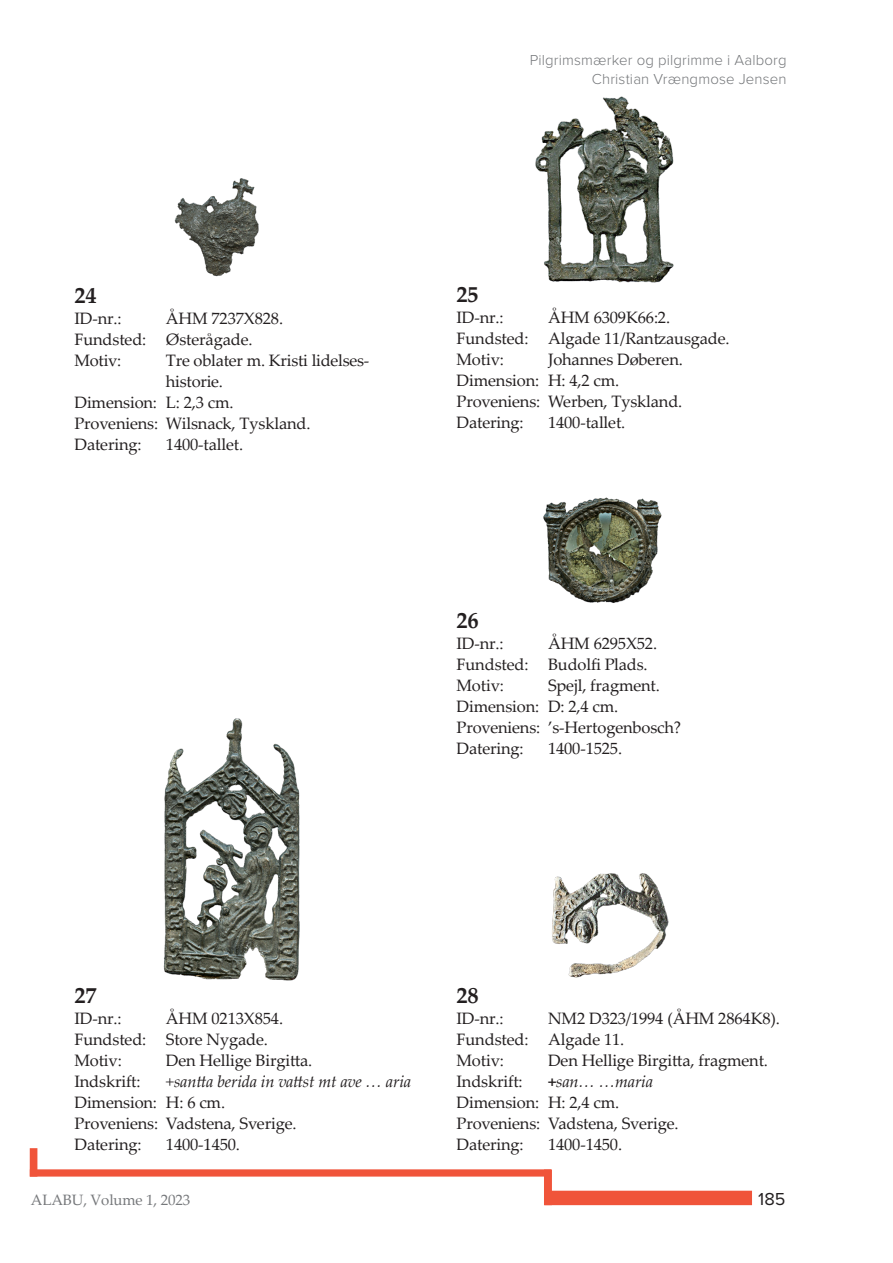
<style>
.page{position:relative;width:893px;height:1263px;background:#fff}
.page>*{position:absolute;margin:0;border:0;box-sizing:border-box;transform-origin:0 0}
.Normal_0{font:700 22.5px "Palatino Linotype";letter-spacing:-.01em;color:#231f20}
.t1{font:18px "Proxima Nova";color:#231f20}
.Normal_0-2{font:16.5px/21px "Palatino Linotype";letter-spacing:-.01em;color:#231f20}
.Normal_0-3{font:italic 16.5px "Palatino Linotype";letter-spacing:-.01em;color:#231f20}
.t2{font:300 15px/18.8px "Proxima Nova";letter-spacing:.01em;color:#76787b;text-align:right}
.t3{font:15px "Palatino Linotype";letter-spacing:-.01em;color:#76787b}
.s1{font-weight:700;font-style:normal}
</style>
<div class="page">
<div style="left:544px;top:1191px;width:208px;height:14px;background:#f0543a"></div>
<div style="left:544px;top:1169px;width:8px;height:36px;background:#f0543a"></div>
<div style="left:30px;top:1169px;width:521px;height:7px;background:#f0543a"></div>
<div style="left:30px;top:1148px;width:7px;height:28px;background:#f0543a"></div>
<img style="left:535px;top:96px;width:139px;height:187px">
<img style="left:552px;top:873px;width:117px;height:105px">
<img style="left:543px;top:497px;width:119px;height:106px">
<img style="left:163px;top:718px;width:137px;height:263px">
<img style="left:174px;top:178px;width:85px;height:98px">
<p class="Normal_0" style="left:74px;top:280px;width:24px">24</p>
<p class="Normal_0-2" style="left:74px;top:308px;width:49px">ID-nr.:</p>
<p class="Normal_0-2" style="left:166px;top:308px;width:119px">ÅHM 7237X828.</p>
<p class="Normal_0-2" style="left:74px;top:329px;width:180px">Fundsted: Østerågade.</p>
<p class="Normal_0-2" style="left:74px;top:350px;width:49px">Motiv:</p>
<p class="Normal_0-2" style="left:166px;top:350px;width:205px">Tre oblater m. Kristi lidelses&shy;historie.</p>
<p class="Normal_0-2" style="left:74px;top:392px;width:161px">Dimension: L: 2,3 cm.</p>
<p class="Normal_0-2" style="left:74px;top:413px;width:238px">Proveniens: Wilsnack, Tyskland.</p>
<p class="Normal_0-2" style="left:74px;top:434px;width:69px">Datering:</p>
<p class="Normal_0-2" style="left:166px;top:434px;width:79px">1400-tallet.</p>
<p class="t2" style="left:530px;top:50px;width:258px">Pilgrimsmærker og pilgrimme i Aalborg<br>Christian Vrængmose Jensen</p>
<p class="Normal_0" style="left:456px;top:279px;width:24px">25</p>
<p class="Normal_0-2" style="left:456px;top:306px;width:49px">ID-nr.:</p>
<p class="Normal_0-2" style="left:548px;top:306px;width:124px">ÅHM 6309K66:2.</p>
<p class="Normal_0-2" style="left:456px;top:327px;width:275px">Fundsted: Algade 11/Rantzausgade.</p>
<p class="Normal_0-2" style="left:456px;top:348px;width:49px">Motiv:</p>
<p class="Normal_0-2" style="left:548px;top:348px;width:136px">Johannes Døberen.</p>
<p class="Normal_0-2" style="left:456px;top:369px;width:164px">Dimension: H: 4,2 cm.</p>
<p class="Normal_0-2" style="left:456px;top:390px;width:227px">Proveniens: Werben, Tyskland.</p>
<p class="Normal_0-2" style="left:456px;top:411px;width:69px">Datering:</p>
<p class="Normal_0-2" style="left:548px;top:411px;width:79px">1400-tallet.</p>
<p class="Normal_0" style="left:456px;top:604px;width:24px">26</p>
<p class="Normal_0-2" style="left:456px;top:632px;width:49px">ID-nr.:</p>
<p class="Normal_0-2" style="left:548px;top:632px;width:111px">ÅHM 6295X52.</p>
<p class="Normal_0-2" style="left:456px;top:653px;width:193px">Fundsted: Budolfi Plads.</p>
<p class="Normal_0-2" style="left:456px;top:674px;width:49px">Motiv:</p>
<p class="Normal_0-2" style="left:548px;top:674px;width:113px">Spejl, fragment.</p>
<p class="Normal_0-2" style="left:456px;top:695px;width:163px">Dimension: D: 2,4 cm.</p>
<p class="Normal_0-2" style="left:456px;top:716px;width:226px">Proveniens: ’s-Hertogenbosch?</p>
<p class="Normal_0-2" style="left:456px;top:737px;width:69px">Datering:</p>
<p class="Normal_0-2" style="left:548px;top:737px;width:76px">1400-1525.</p>
<p class="Normal_0" style="left:74px;top:979px;width:24px">27</p>
<p class="Normal_0-2" style="left:74px;top:1007px;width:49px">ID-nr.:</p>
<p class="Normal_0-2" style="left:166px;top:1007px;width:119px">ÅHM 0213X854.</p>
<p class="Normal_0-2" style="left:74px;top:1028px;width:195px">Fundsted: Store Nygade.</p>
<p class="Normal_0-2" style="left:74px;top:1049px;width:49px">Motiv:</p>
<p class="Normal_0-2" style="left:166px;top:1049px;width:148px">Den Hellige Birgitta.</p>
<p class="Normal_0-2" style="left:74px;top:1070px;width:68px">Indskrift:</p>
<p class="Normal_0-3" style="left:166px;top:1069px;width:247px">+santta berida in vattst mt ave … aria</p>
<p class="Normal_0-2" style="left:74px;top:1091px;width:152px">Dimension: H: 6 cm.</p>
<p class="Normal_0-2" style="left:74px;top:1112px;width:224px">Proveniens: Vadstena, Sverige.</p>
<p class="Normal_0-2" style="left:74px;top:1133px;width:69px">Datering:</p>
<p class="Normal_0-2" style="left:166px;top:1133px;width:76px">1400-1450.</p>
<p class="t3" style="left:31px;top:1189px;width:161px">ALABU, Volume 1, 2023</p>
<p class="Normal_0" style="left:456px;top:979px;width:24px">28</p>
<p class="Normal_0-2" style="left:456px;top:1007px;width:49px">ID-nr.:</p>
<p class="Normal_0-2" style="left:548px;top:1007px;width:233px">NM2 D323/1994 (ÅHM 2864K8).</p>
<p class="Normal_0-2" style="left:456px;top:1028px;width:169px">Fundsted: Algade 11.</p>
<p class="Normal_0-2" style="left:456px;top:1049px;width:49px">Motiv:</p>
<p class="Normal_0-2" style="left:548px;top:1049px;width:222px">Den Hellige Birgitta, fragment.</p>
<p class="Normal_0-2" style="left:456px;top:1070px;width:68px">Indskrift:</p>
<p class="Normal_0-3" style="left:548px;top:1069px;width:106px"><span class="s1">+</span>san… …maria</p>
<p class="Normal_0-2" style="left:456px;top:1091px;width:164px">Dimension: H: 2,4 cm.</p>
<p class="Normal_0-2" style="left:456px;top:1112px;width:224px">Proveniens: Vadstena, Sverige.</p>
<p class="Normal_0-2" style="left:456px;top:1133px;width:69px">Datering:</p>
<p class="Normal_0-2" style="left:548px;top:1133px;width:76px">1400-1450.</p>
<p class="t1" style="left:758px;top:1185px;width:29px">185</p>
</div>
